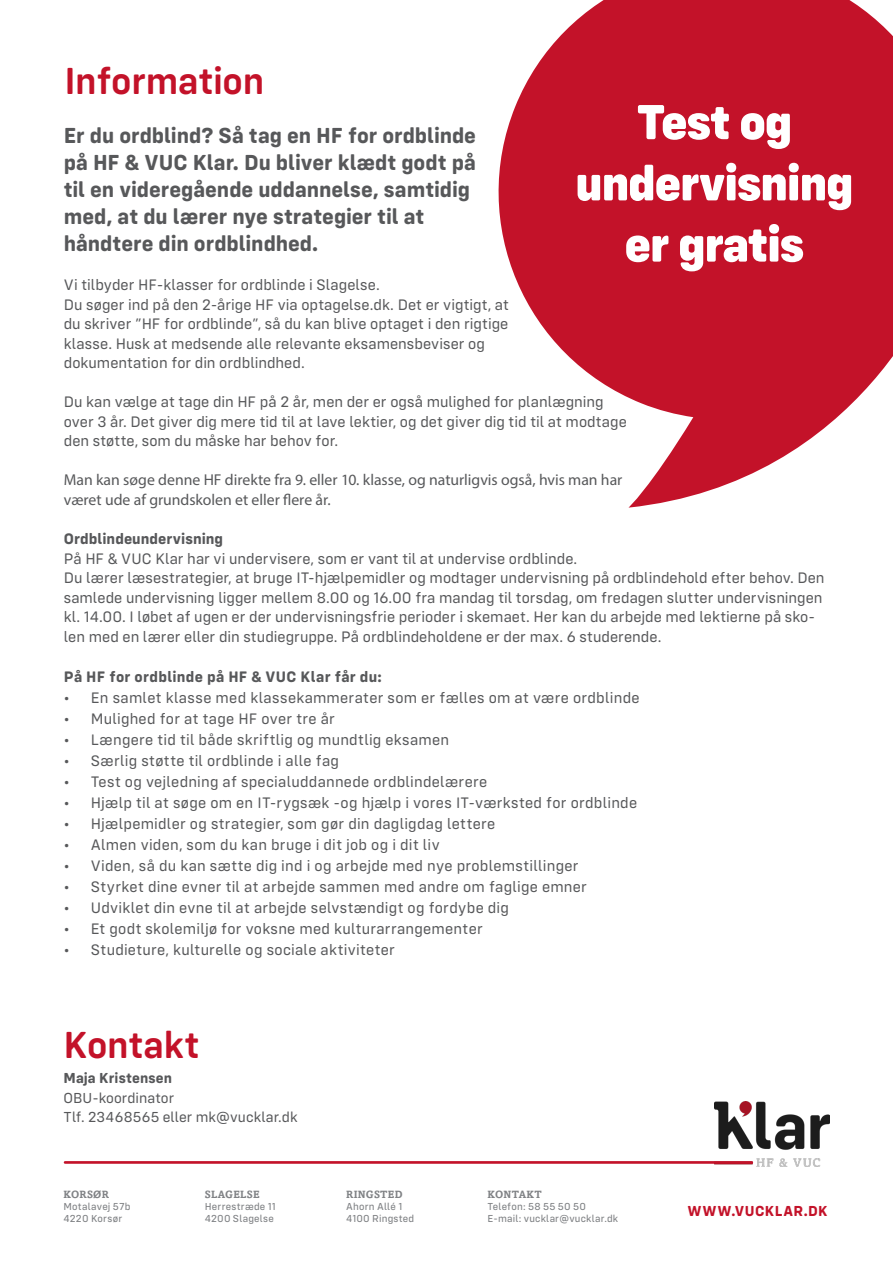
<style>
.page{position:relative;width:893px;height:1263px;background:#fff}
.page>*{position:absolute;margin:0;border:0;box-sizing:border-box;transform-origin:0 0}
.t1{font:800 51px "Config Rounded";letter-spacing:-.03em;color:#fff}
.Ny_brød{font:600 39px "Config Rounded";letter-spacing:-.01em;color:#c31229}
.Ny_brød-2{font:700 22.5px/27px "Config Rounded";letter-spacing:-.005em;color:#57585a}
.Ny_brød-3{font:15.75px/19.5px "Config Rounded";letter-spacing:.01em;color:#57585a}
.Ny_brød-4{font:15.75px/19.5px "Myriad Pro";color:#57585a}
.Ny_brød-5{font:700 15.75px "Config Rounded";letter-spacing:.02em;color:#57585a}
.Ny_brød-6{font:15px "Config Rounded";letter-spacing:.005em;color:#57585a}
.Ny_brød-7{font:700 15px "Config Rounded";letter-spacing:.03em;color:#c31229}
.Ny_brød-8{font:700 15px "Config Rounded";letter-spacing:.005em;color:#57585a}
.Ny_brød-9{font:10.5px "Config Rounded Text";letter-spacing:.02em;color:#808285}
.Ny_brød-10{font:700 10.5px "Amasis MT Std";letter-spacing:.025em;color:#808285}
.s1{font-weight:700}
</style>
<div class="page">
<img style="left:714px;top:1102px;width:115px;height:64px">
<hr style="left:64px;top:1161px;width:689px;height:3px;background:#c31229">
<svg style="left:498px;top:0;width:395px;height:508px;fill:#c31229"></svg>
<p class="Ny_brød" style="left:65px;top:58px;width:201px">Information</p>
<p class="t1" style="left:636px;top:91px;width:158px">Test og</p>
<p class="t1" style="left:575px;top:152px;width:280px">undervisning</p>
<p class="t1" style="left:624px;top:213px;width:182px">er gratis</p>
<p class="Ny_brød-2" style="left:64px;top:122px;width:414px">Er du ordblind? Så tag en HF for ordblinde på HF &amp; VUC Klar. Du bliver klædt godt på til en videregående uddannelse, samtidig med, at du lærer nye strategier til at håndtere din ordblindhed.</p>
<p class="Ny_brød-3" style="left:64px;top:275px;width:317px">Vi tilbyder HF-klasser for ordblinde i Slagelse.</p>
<p class="Ny_brød-3" style="left:64px;top:295px;width:447px">Du søger ind på den 2-årige HF via optagelse.dk. Det er vigtigt, at du skriver ”HF for ordblinde”, så du kan blive optaget i den rigtige klasse. Husk at medsende alle relevante eksamensbeviser og dokumentation for din ordblindhed.</p>
<p class="Ny_brød-3" style="left:64px;top:392px;width:565px">Du kan vælge at tage din HF på 2 år, men der er også mulighed for planlægning over 3 år. Det giver dig mere tid til at lave lektier, og det giver dig tid til at modtage den støtte, som du måske har behov for.</p>
<p class="Ny_brød-4" style="left:64px;top:470px;width:560px">Man kan søge denne HF direkte fra 9. eller 10. klasse, og naturligvis også, hvis man har været ude af grundskolen et eller flere år.</p>
<p class="Ny_brød-3" style="left:64px;top:529px;width:762px"><span class="s1">Ordblindeundervisning<br></span>På HF &amp; VUC Klar har vi undervisere, som er vant til at undervise ordblinde.<br>Du lærer læsestrategier, at bruge IT-hjælpemidler og modtager undervisning på ordblindehold efter behov. Den samlede undervisning ligger mellem 8.00 og 16.00 fra mandag til torsdag, om fredagen slutter undervisningen kl. 14.00. I løbet af ugen er der undervisningsfrie perioder i skemaet. Her kan du arbejde med lektierne på sko&shy;len med en lærer eller din studiegruppe. På ordblindeholdene er der max. 6 studerende.</p>
<p class="Ny_brød-5" style="left:64px;top:667px;width:320px">På HF for ordblinde på HF &amp; VUC Klar får du:</p>
<p class="Ny_brød-3" style="left:64px;top:688px;width:577px">• En samlet klasse med klassekammerater som er fælles om at være ordblinde</p>
<p class="Ny_brød-3" style="left:64px;top:709px;width:273px">• Mulighed for at tage HF over tre år</p>
<p class="Ny_brød-3" style="left:64px;top:730px;width:387px">• Længere tid til både skriftlig og mundtlig eksamen</p>
<p class="Ny_brød-3" style="left:64px;top:751px;width:277px">• Særlig støtte til ordblinde i alle fag</p>
<p class="Ny_brød-3" style="left:64px;top:772px;width:425px">• Test og vejledning af specialuddannede ordblindelærere</p>
<p class="Ny_brød-3" style="left:64px;top:793px;width:575px">• Hjælp til at søge om en IT-rygsæk -og hjælp i vores IT-værksted for ordblinde</p>
<p class="Ny_brød-3" style="left:64px;top:814px;width:433px">• Hjælpemidler og strategier, som gør din dagligdag lettere</p>
<p class="Ny_brød-3" style="left:64px;top:835px;width:377px">• Almen viden, som du kan bruge i dit job og i dit liv</p>
<p class="Ny_brød-3" style="left:64px;top:856px;width:516px">• Viden, så du kan sætte dig ind i og arbejde med nye problemstillinger</p>
<p class="Ny_brød-3" style="left:64px;top:877px;width:525px">• Styrket dine evner til at arbejde sammen med andre om faglige emner</p>
<p class="Ny_brød-3" style="left:64px;top:898px;width:447px">• Udviklet din evne til at arbejde selvstændigt og fordybe dig</p>
<p class="Ny_brød-3" style="left:64px;top:919px;width:420px">• Et godt skolemiljø for voksne med kulturarrangementer</p>
<p class="Ny_brød-3" style="left:64px;top:940px;width:333px">• Studieture, kulturelle og sociale aktiviteter</p>
<p class="Ny_brød" style="left:64px;top:1022px;width:138px">Kontakt</p>
<p class="Ny_brød-8" style="left:64px;top:1069px;width:110px">Maja Kristensen</p>
<p class="Ny_brød-6" style="left:64px;top:1089px;width:112px">OBU-koordinator</p>
<p class="Ny_brød-6" style="left:64px;top:1108px;width:236px">Tlf. 23468565 eller mk@vucklar.dk</p>
<p class="Ny_brød-10" style="left:64px;top:1188px;width:47px">KORSØR</p>
<p class="Ny_brød-9" style="left:64px;top:1201px;width:69px">Motalavej 57b</p>
<p class="Ny_brød-9" style="left:64px;top:1213px;width:60px">4220 Korsør</p>
<p class="Ny_brød-10" style="left:205px;top:1188px;width:56px">SLAGELSE</p>
<p class="Ny_brød-9" style="left:205px;top:1201px;width:73px">Herrestræde 11</p>
<p class="Ny_brød-9" style="left:205px;top:1213px;width:71px">4200 Slagelse</p>
<p class="Ny_brød-10" style="left:346px;top:1188px;width:58px">RINGSTED</p>
<p class="Ny_brød-9" style="left:346px;top:1201px;width:58px">Ahorn Allé 1</p>
<p class="Ny_brød-9" style="left:346px;top:1213px;width:70px">4100 Ringsted</p>
<p class="Ny_brød-10" style="left:487px;top:1188px;width:56px">KONTAKT</p>
<p class="Ny_brød-9" style="left:487px;top:1201px;width:100px">Telefon: 58 55 50 50</p>
<p class="Ny_brød-9" style="left:487px;top:1213px;width:132px">E-mail: vucklar@vucklar.dk</p>
<p class="Ny_brød-7" style="left:688px;top:1201px;width:142px">WWW.VUCKLAR.DK</p>
</div>
